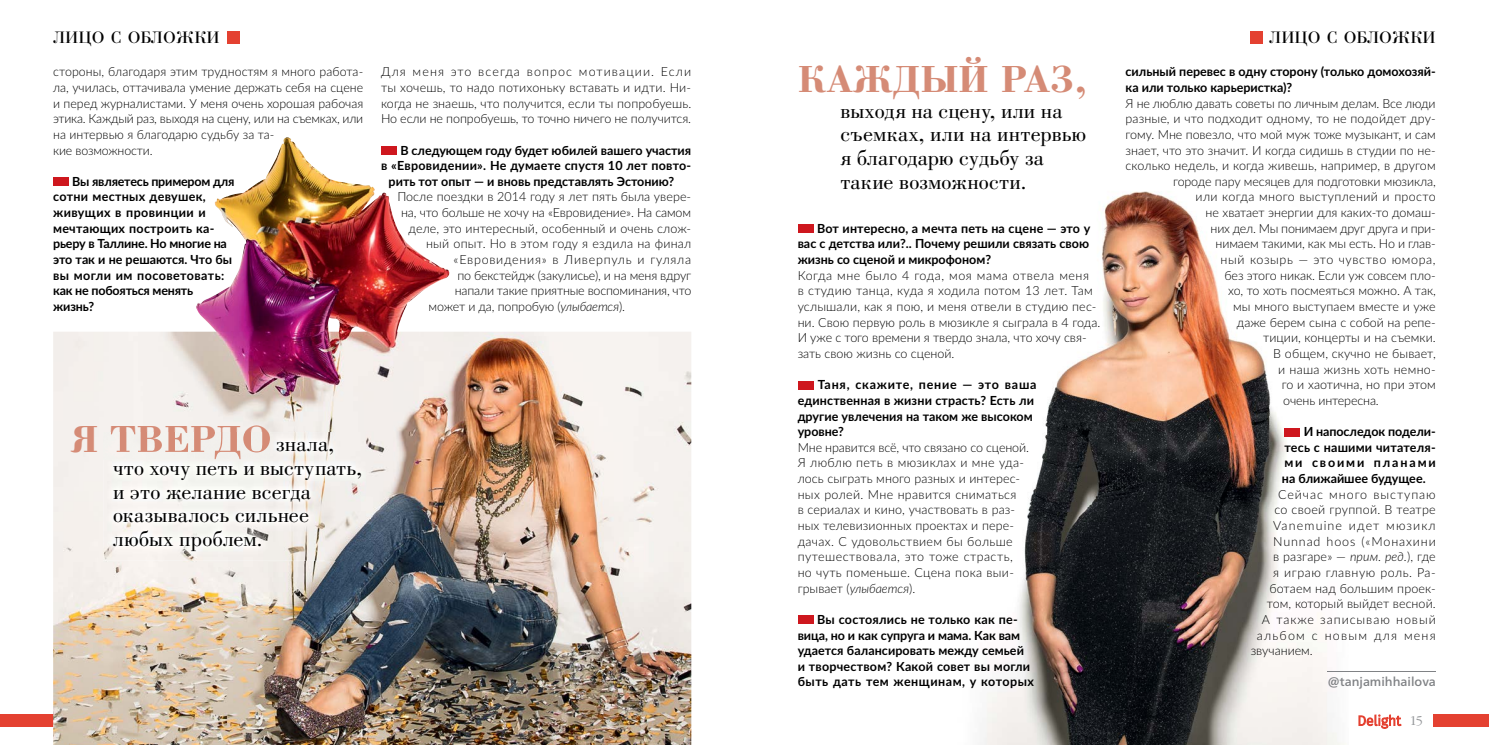
<style>
.page{position:relative;width:1489px;height:745px;background:#fff}
.page>*{position:absolute;margin:0;border:0;box-sizing:border-box;transform-origin:0 0}
.t1{font:700 38.88px "Borjomi";color:#d58b76}
.t2{font:22.5px/23.8px "Borjomi";letter-spacing:.01em;color:#000}
.t3{font:17.5px "Bodoni C";color:#000}
.t4{font:300 12.5px/15.6px "Lato";color:#000}
.t5{font:700 12.5px/15.6px "Lato";color:#000}
.t6{font:300 12.5px "Lato";letter-spacing:.02em;color:#000}
.t7{font:700 12.5px "Lato";letter-spacing:.02em;color:#000}
.t8{font:300 12.5px "Lato";letter-spacing:.075em;color:#000}
.t9{font:300 12.5px "Lato";letter-spacing:.03em;color:#000}
.t10{font:300 12.5px "Lato";letter-spacing:-.02em;color:#000}
.t11{font:300 12.5px "Lato";letter-spacing:.06em;color:#000}
.t12{font:300 12.5px "Lato";letter-spacing:.05em;color:#000}
.t13{font:300 12.5px "Lato";letter-spacing:.045em;color:#000}
.t14{font:300 12.5px "Lato";letter-spacing:.07em;color:#000}
.t15{font:300 12.5px "Lato";letter-spacing:.09em;color:#000}
.t16{font:300 12.5px "Lato";letter-spacing:.095em;color:#000}
.t17{font:500 12.5px "Frutiger Neue LTW1 G";color:#808285}
.t18{font:300 12.5px "Garamond C";color:#939598}
.s1{font-style:italic}
</style>
<div class="page">
<div style="left:0;top:713px;width:56px;height:13px;background:#e44131"></div>
<div style="left:1433px;top:713px;width:55px;height:13px;background:#e44131"></div>
<svg style="left:1358px;top:714px;width:43px;height:14px"></svg>
<img style="left:980px;top:191px;width:368px;height:553px">
<div style="left:53px;top:177px;width:16px;height:9px;background:#ce171e"></div>
<div style="left:797px;top:224px;width:16px;height:8px;background:#ce171e"></div>
<div style="left:797px;top:381px;width:16px;height:8px;background:#ce171e"></div>
<div style="left:797px;top:615px;width:16px;height:8px;background:#ce171e"></div>
<hr style="left:1327px;top:670px;width:108px;height:1px;background:#808285">
<div style="left:1284px;top:427px;width:15px;height:9px;background:#ce171e"></div>
<div style="left:1250px;top:31px;width:12px;height:13px;background:#e44131"></div>
<div style="left:227px;top:31px;width:13px;height:13px;background:#e44131"></div>
<img style="left:196px;top:137px;width:254px;height:194px">
<img style="left:53px;top:331px;width:638px;height:413px">
<img style="left:103px;top:432px;width:267px;height:128px">
<img style="left:103px;top:432px;width:167px;height:27px">
<h3 class="t3" style="left:53px;top:28px;width:168px">ЛИЦО С ОБЛОЖКИ</h3>
<h3 class="t3" style="left:1269px;top:28px;width:168px">ЛИЦО С ОБЛОЖКИ</h3>
<p class="t4" style="left:381px;top:63px;width:311px;text-align:justify">Для меня это всегда вопрос мотивации. Если ты хочешь, то надо потихоньку вставать и идти. Ни&shy;когда не знаешь, что получится, если ты попробуешь.<br>Но если не попробуешь, то точно ничего не получится.</p>
<p class="t5" style="left:400px;top:141px;width:292px">В следующем году будет юбилей вашего участия</p>
<p class="t7" style="left:381px;top:156px;width:312px">в «Евровидении». Не думаете спустя 10 лет повто-</p>
<p class="t5" style="left:388px;top:173px;width:287px">рить тот опыт — и вновь представлять Эстонию?</p>
<p class="t4" style="left:397px;top:188px;width:295px">После поездки в 2014 году я лет пять была увере-</p>
<p class="t4" style="left:401px;top:204px;width:291px">на, что больше не хочу на «Евровидение». На самом</p>
<p class="t4" style="left:408px;top:220px;width:284px">деле, это интересный, особенный и очень слож-</p>
<p class="t4" style="left:426px;top:235px;width:266px">ный опыт. Но в этом году я ездила на финал</p>
<p class="t11" style="left:453px;top:251px;width:239px">«Евровидения» в Ливерпуль и гуляла</p>
<p class="t4" style="left:457px;top:267px;width:235px">по бекстейдж (закулисье), и на меня вдруг</p>
<p class="t4" style="left:455px;top:282px;width:238px">напали такие приятные воспоминания, что</p>
<p class="t4" style="left:428px;top:298px;width:198px">может и да, попробую (<span class="s1">улыбается</span>).</p>
<h1 class="t1" style="left:797px;top:56px;width:291px">КАЖДЫЙ РАЗ,</h1>
<h2 class="t2" style="left:840px;top:98px;width:247px">выходя на сцену, или на съемках, или на интервью я благодарю судьбу за такие возможности.</h2>
<p class="t5" style="left:1125px;top:63px;width:311px">сильный перевес в одну сторону (только домохозяй&shy;ка или только карье ристка)?</p>
<p class="t4" style="left:1125px;top:95px;width:311px">Я не люблю давать советы по личным делам. Все люди</p>
<p class="t4" style="left:1125px;top:110px;width:311px">разные, и что подходит одному, то не подойдет дру-</p>
<p class="t4" style="left:1125px;top:126px;width:311px">гому. Мне повезло, что мой муж тоже музыкант, и сам</p>
<p class="t4" style="left:1125px;top:142px;width:311px">знает, что это значит. И когда сидишь в студии по не-</p>
<p class="t4" style="left:1125px;top:157px;width:311px">сколько недель, и когда живешь, например, в другом</p>
<p class="t4" style="left:1172px;top:173px;width:264px">городе пару месяцев для подготовки мюзикла,</p>
<p class="t9" style="left:1195px;top:188px;width:241px">или когда много выступлений и просто</p>
<p class="t4" style="left:1205px;top:204px;width:231px">не хватает энергии для каких-то домаш-</p>
<p class="t10" style="left:1210px;top:219px;width:226px">них дел. Мы понимаем друг друга и при-</p>
<p class="t4" style="left:1215px;top:235px;width:221px">нимаем такими, как мы есть. Но и глав-</p>
<p class="t12" style="left:1220px;top:251px;width:216px">ный козырь — это чувство юмора,</p>
<p class="t4" style="left:1224px;top:267px;width:213px">без этого никак. Если уж совсем пло-</p>
<p class="t4" style="left:1228px;top:282px;width:209px">хо, то хоть посмеяться можно. А так,</p>
<p class="t4" style="left:1232px;top:298px;width:204px">мы много выступаем вместе и уже</p>
<p class="t4" style="left:1236px;top:313px;width:200px">даже берем сына с собой на репе-</p>
<p class="t4" style="left:1262px;top:329px;width:174px">тиции, концерты и на съемки.</p>
<p class="t4" style="left:1272px;top:345px;width:164px">В общем, скучно не бывает,</p>
<p class="t6" style="left:1278px;top:360px;width:159px">и наша жизнь хоть немно-</p>
<p class="t4" style="left:1281px;top:376px;width:155px">го и хаотична, но при этом</p>
<p class="t4" style="left:1282px;top:392px;width:97px">очень интересна.</p>
<p class="t5" style="left:1281px;top:423px;width:155px;text-align:justify;text-indent:22px">И напоследок подели&shy;тесь с нашими читателя&shy;ми своими планами на ближайшее будущее.</p>
<p class="t8" style="left:1277px;top:485px;width:159px">Сейчас много выступаю</p>
<p class="t6" style="left:1274px;top:501px;width:163px">со своей группой. В театре</p>
<p class="t15" style="left:1272px;top:516px;width:164px">Vanemuine идет мюзикл</p>
<p class="t14" style="left:1272px;top:532px;width:164px">Nunnad hoos («Монахини</p>
<p class="t4" style="left:1272px;top:548px;width:164px">в разгаре» — <span class="s1">прим. ред.</span>), где</p>
<p class="t13" style="left:1272px;top:563px;width:164px">я играю главную роль. Ра-</p>
<p class="t4" style="left:1269px;top:579px;width:168px">ботаем над большим проек-</p>
<p class="t4" style="left:1266px;top:595px;width:170px">том, который выйдет весной.</p>
<p class="t8" style="left:1261px;top:610px;width:175px">А также записываю новый</p>
<p class="t16" style="left:1256px;top:626px;width:180px">альбом с новым для меня</p>
<p class="t4" style="left:1250px;top:642px;width:64px">звучанием.</p>
<p class="t17" style="left:1327px;top:674px;width:110px">@tanjamihhailova</p>
<p class="t4" style="left:53px;top:63px;width:311px">стороны, благодаря этим трудностям я много работа&shy;ла, училась, оттачивала умение держать себя на сцене и перед журналистами. У меня очень хорошая рабочая этика. Каждый раз, выходя на сцену, или на съемках, или на интервью я благодарю судьбу за та-<br>кие возможности.</p>
<p class="t5" style="left:53px;top:173px;width:183px;text-indent:19px">Вы являетесь примером для сотни местных девушек, живущих в провинции и мечтающих построить ка&shy;рьеру в Таллине. Но многие на это так и не решаются. Что бы вы могли им посоветовать: как не побояться менять жизнь?</p>
<p class="t5" style="left:797px;top:220px;width:294px;text-align:justify;text-indent:19px">Вот интересно, а мечта петь на сцене — это у вас с детства или?.. Почему решили связать свою жизнь со сценой и микрофоном?</p>
<p class="t4" style="left:797px;top:267px;width:304px">Когда мне было 4 года, моя мама отвела меня<br>в студию танца, куда я ходила потом 13 лет. Там услышали, как я пою, и меня отвели в студию пес&shy;ни. Свою первую роль в мюзикле я сыграла в 4 года.<br>И уже с того времени я твердо знала, что хочу свя&shy;зать свою жизнь со сценой.</p>
<p class="t5" style="left:797px;top:376px;width:240px;text-indent:20px">Таня, скажите, пение — это ваша единственная в жизни страсть? Есть ли другие увлечения на таком же высоком уровне?</p>
<p class="t4" style="left:797px;top:438px;width:233px">Мне нравится всё, что связано со сценой.<br>Я люблю петь в мюзиклах и мне уда&shy;лось сыграть много разных и интерес&shy;ных ролей. Мне нравится сниматься<br>в сериалах и кино, участвовать в раз&shy;ных телевизионных проектах и пере&shy;дачах. С удовольствием бы больше путешествовала, это тоже страсть, но чуть поменьше. Сцена пока выи&shy;грывает (<span class="s1">улыбается</span>).</p>
<p class="t5" style="left:797px;top:610px;width:238px;text-indent:20px">Вы состоялись не только как пе&shy;вица, но и как супруга и мама. Как вам удается балансировать между семьей и творчеством? Какой совет вы могли быть дать тем женщинам, у которых</p>
<h1 class="t1" style="left:70px;top:416px;width:203px">Я ТВЕРДО</h1>
<h2 class="t2" style="left:113px;top:431px;width:250px;text-indent:163px">знала, что хочу петь и выступать, и это желание всегда оказывалось сильнее любых проблем.</h2>
<p class="t18" style="left:1409px;top:713px;width:15px">15</p>
</div>
